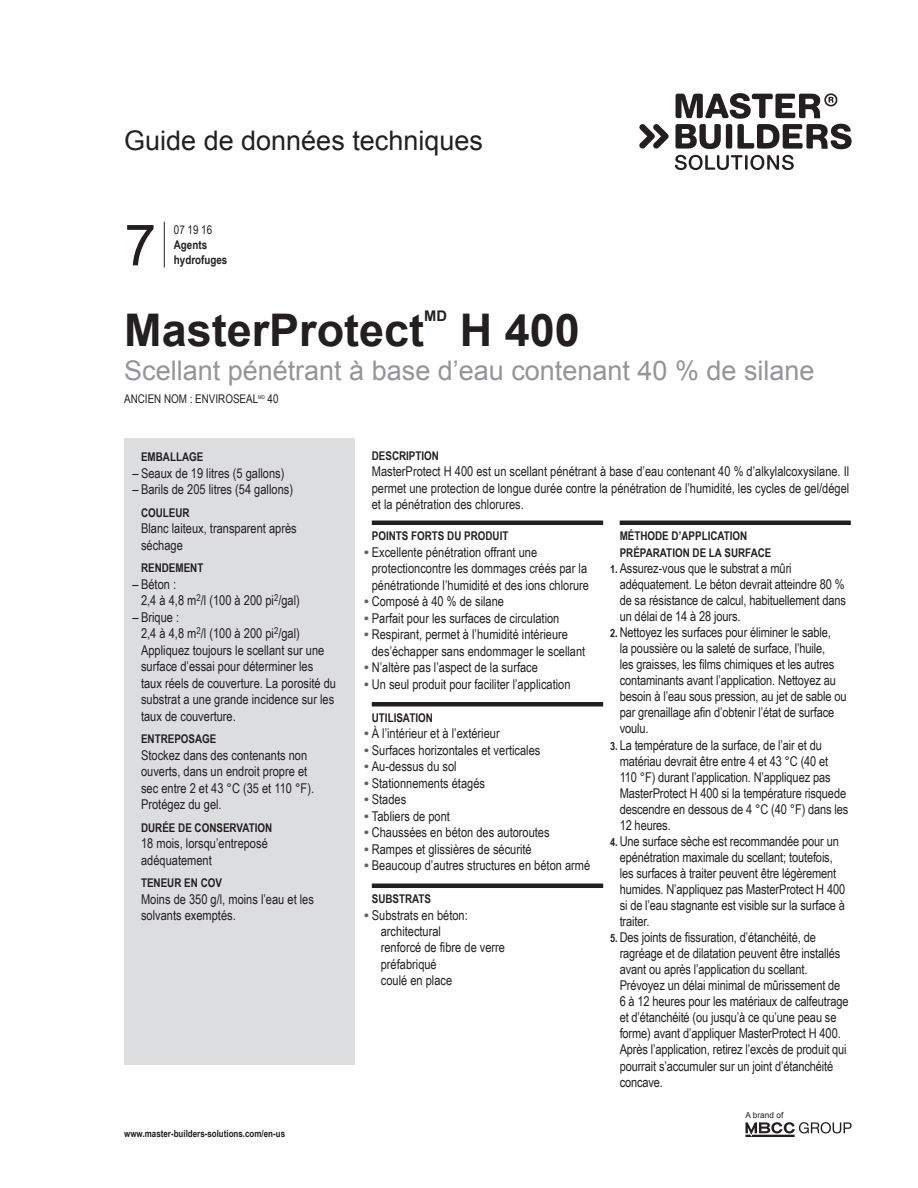
<style>
.page{position:relative;width:918px;height:1188px;background:#fff}
.page>*{position:absolute;margin:0;border:0;box-sizing:border-box;transform-origin:0 0}
.t1{font:57px "Arial";color:#231f20}
.Product_Name{font:700 45px "Arial";color:#231f20}
.Product_Name_Subhead{font:27px "Arial";color:#939598}
.t2{font:27px "Arial";color:#231f20}
.Product_Name-2{font:700 14.7px "Arial";color:#231f20}
.Numbered_List{font:13.5px/16px "Arial Narrow";letter-spacing:-.01em;color:#231f20}
.Bullets_Body{font:13.5px/16.5px "Arial Narrow";color:#231f20}
.Side_Block_Body_Copy{font:13.5px/16.5px "Arial Narrow";color:#231f20}
.Body_Copy__indent{font:13.5px/16.5px "Arial Narrow";color:#231f20;text-align:justify}
.Bullets_Body_Dash_li{font:13.5px "Arial Narrow";color:#231f20}
.Headers_with_Rule{font:700 12px/16.5px "Arial Narrow";color:#231f20}
.Side_Block_Header{font:700 12px "Arial Narrow";color:#231f20}
.Body_Copy__Indent{font:12px "Arial Narrow";color:#231f20}
.CSI_DIV__Main{font:12px/15px "Arial Narrow";color:#231f20}
.Headers_no_Rule{font:700 12px "Arial Narrow";color:#231f20}
.CSI_DIV__Main-2{font:700 12px "Arial Narrow";color:#231f20}
.t3{font:700 9.75px "Arial Narrow";color:#231f20}
.t4{font:8.25px "Arial";color:#231f20}
.Body_Copy__Indent-2{font:5.25px "Arial Narrow";color:#231f20}
.s1{font-weight:700}
.s2{font-family:"Arial";font-weight:700;color:#636366}
.s3{font-weight:700;font-size:11.25px}
</style>
<div class="page">
<svg style="left:745px;top:1122px;width:107px;height:15px"></svg>
<svg style="left:675px;top:155px;width:119px;height:15px"></svg>
<svg style="left:639px;top:124px;width:30px;height:25px"></svg>
<svg style="left:676px;top:93px;width:176px;height:56px"></svg>
<hr style="left:164px;top:222px;width:1px;height:45px;background:#231f20">
<div style="left:125px;top:439px;width:230px;height:626px;background:#dcdddf"></div>
<hr style="left:372px;top:521px;width:231px;height:4px;background:#231f20">
<div style="left:372px;top:702px;width:231px;height:5px;background:#231f20"></div>
<hr style="left:372px;top:884px;width:231px;height:4px;background:#231f20">
<hr style="left:620px;top:521px;width:231px;height:4px;background:#231f20">
<h3 class="t2" style="left:124px;top:122px;width:360px">Guide de données techniques</h3>
<p class="t1" style="left:124px;top:208px;width:33px">7</p>
<p class="CSI_DIV__Main" style="left:174px;top:222px;width:40px">07 19 16<br><span class="s1">Agents</span></p>
<p class="CSI_DIV__Main-2" style="left:174px;top:253px;width:55px">hydrofuges</p>
<p class="Product_Name" style="left:124px;top:300px;width:302px">MasterProtect</p>
<p class="Product_Name-2" style="left:424px;top:306px;width:24px">MD</p>
<p class="Product_Name" style="left:460px;top:300px;width:122px">H 400</p>
<p class="Product_Name_Subhead" style="left:124px;top:353px;width:692px">Scellant pénétrant à base d’eau contenant 40 % de silane</p>
<p class="Body_Copy__Indent" style="left:124px;top:390px;width:135px">ANCIEN NOM : ENVIROSEAL</p>
<p class="Body_Copy__Indent-2" style="left:258px;top:393px;width:8px">MD</p>
<p class="Body_Copy__Indent" style="left:268px;top:390px;width:12px">40</p>
<p class="Side_Block_Header" style="left:141px;top:450px;width:64px">EMBALLAGE</p>
<p class="Side_Block_Body_Copy" style="left:132px;top:464px;width:154px">– Seaux de 19 litres (5 gallons)</p>
<p class="Side_Block_Body_Copy" style="left:132px;top:481px;width:162px">– Barils de 205 litres (54 gallons)</p>
<p class="Side_Block_Header" style="left:141px;top:505px;width:50px">COULEUR</p>
<p class="Side_Block_Body_Copy" style="left:141px;top:520px;width:157px">Blanc laiteux, transparent après séchage</p>
<p class="Side_Block_Header" style="left:141px;top:561px;width:64px">RENDEMENT</p>
<p class="Side_Block_Body_Copy" style="left:132px;top:575px;width:45px">– Béton :</p>
<p class="Side_Block_Body_Copy" style="left:141px;top:592px;width:160px">2,4 à 4,8 m<sup>2</sup>/l (100 à 200 pi<sup>2</sup>/gal)</p>
<p class="Side_Block_Body_Copy" style="left:132px;top:608px;width:48px">– Brique :</p>
<p class="Side_Block_Body_Copy" style="left:141px;top:625px;width:160px">2,4 à 4,8 m<sup>2</sup>/l (100 à 200 pi<sup>2</sup>/gal)</p>
<p class="Side_Block_Body_Copy" style="left:141px;top:641px;width:197px">Appliquez toujours le scellant sur une surface d’essai pour déterminer les taux réels de couverture. La porosité du substrat a une grande incidence sur les taux de couverture.</p>
<p class="Side_Block_Header" style="left:141px;top:732px;width:77px">ENTREPOSAGE</p>
<p class="Side_Block_Body_Copy" style="left:141px;top:746px;width:175px">Stockez dans des contenants non ouverts, dans un endroit propre et sec entre 2 et 43 °C (35 et 110 °F).<br>Protégez du gel.</p>
<p class="Side_Block_Header" style="left:141px;top:820px;width:133px">DURÉE DE CONSERVATION</p>
<p class="Side_Block_Body_Copy" style="left:141px;top:835px;width:128px">18 mois, lorsqu’entreposé adéquatement</p>
<p class="Side_Block_Header" style="left:141px;top:876px;width:82px">TENEUR EN COV</p>
<p class="Side_Block_Body_Copy" style="left:141px;top:890px;width:174px">Moins de 350 g/l, moins l’eau et les solvants exemptés.</p>
<p class="t3" style="left:124px;top:1128px;width:162px">www.master-builders-solutions.com/en-us</p>
<p class="Headers_no_Rule" style="left:372px;top:449px;width:69px">DESCRIPTION</p>
<p class="Body_Copy__indent" style="left:372px;top:463px;width:479px">MasterProtect H 400 est un scellant pénétrant à base d’eau contenant 40 % d’alkylalcoxysilane. Il permet une protection de longue durée contre la pénétration de l’humidité, les cycles de gel/dégel et la pénétration des chlorures.</p>
<p class="Headers_with_Rule" style="left:372px;top:528px;width:138px">POINTS FORTS DU PRODUIT</p>
<p class="Bullets_Body" style="left:372px;top:543px;width:219px;text-indent:-8px"><span class="s2">•</span> Excellente pénétration offrant une protectioncontre les dommages créés par la pénétrationde l’humidité et des ions chlorure</p>
<p class="Bullets_Body" style="left:364px;top:593px;width:142px"><span class="s2">•</span> Composé à 40 % de silane</p>
<p class="Bullets_Body" style="left:364px;top:609px;width:197px"><span class="s2">•</span> Parfait pour les surfaces de circulation</p>
<p class="Bullets_Body" style="left:372px;top:626px;width:215px;text-indent:-8px"><span class="s2">•</span> Respirant, permet à l’humidité intérieure des’échapper sans endommager le scellant</p>
<p class="Bullets_Body" style="left:364px;top:659px;width:175px"><span class="s2">•</span> N’altère pas l’aspect de la surface</p>
<p class="Bullets_Body" style="left:364px;top:675px;width:208px"><span class="s2">•</span> Un seul produit pour faciliter l’application</p>
<p class="Headers_with_Rule" style="left:372px;top:709px;width:63px">UTILISATION</p>
<p class="Bullets_Body" style="left:364px;top:725px;width:137px"><span class="s2">•</span> À l’intérieur et à l’extérieur</p>
<p class="Bullets_Body" style="left:364px;top:741px;width:178px"><span class="s2">•</span> Surfaces horizontales et verticales</p>
<p class="Bullets_Body" style="left:364px;top:758px;width:94px"><span class="s2">•</span> Au-dessus du sol</p>
<p class="Bullets_Body" style="left:364px;top:774px;width:122px"><span class="s2">•</span> Stationnements étagés</p>
<p class="Bullets_Body" style="left:364px;top:791px;width:44px"><span class="s2">•</span> Stades</p>
<p class="Bullets_Body" style="left:364px;top:807px;width:87px"><span class="s2">•</span> Tabliers de pont</p>
<p class="Bullets_Body" style="left:364px;top:824px;width:187px"><span class="s2">•</span> Chaussées en béton des autoroutes</p>
<p class="Bullets_Body" style="left:364px;top:840px;width:169px"><span class="s2">•</span> Rampes et glissières de sécurité</p>
<p class="Bullets_Body" style="left:364px;top:857px;width:228px"><span class="s2">•</span> Beaucoup d’autres structures en béton armé</p>
<p class="Headers_with_Rule" style="left:372px;top:891px;width:61px">SUBSTRATS</p>
<p class="Bullets_Body" style="left:364px;top:906px;width:105px"><span class="s2">•</span> Substrats en béton:</p>
<p class="Bullets_Body_Dash_li" style="left:381px;top:921px;width:62px">architectural</p>
<p class="Bullets_Body_Dash_li" style="left:381px;top:937px;width:126px">renforcé de fibre de verre</p>
<p class="Bullets_Body_Dash_li" style="left:381px;top:954px;width:57px">préfabriqué</p>
<p class="Bullets_Body_Dash_li" style="left:381px;top:970px;width:73px">coulé en place</p>
<p class="Headers_with_Rule" style="left:620px;top:528px;width:153px">MÉTHODE D’APPLICATION<br>PRÉPARATION DE LA SURFACE</p>
<p class="Numbered_List" style="left:620px;top:560px;width:228px;text-indent:-10px"><span class="s3">1.</span> Assurez-vous que le substrat a mûri adéquatement. Le béton devrait atteindre 80 % de sa résistance de calcul, habituellement dans un délai de 14 à 28 jours.</p>
<p class="Numbered_List" style="left:620px;top:624px;width:228px;text-indent:-10px"><span class="s3">2.</span> Nettoyez les surfaces pour éliminer le sable,<br>la poussière ou la saleté de surface, l’huile,<br>les graisses, les films chimiques et les autres contaminants avant l’application. Nettoyez au besoin à l’eau sous pression, au jet de sable ou par grenaillage afin d’obtenir l’état de surface voulu.</p>
<p class="Numbered_List" style="left:620px;top:736px;width:230px;text-indent:-10px"><span class="s3">3.</span> La température de la surface, de l’air et du matériau devrait être entre 4 et 43 °C (40 et 110 °F) durant l’application. N’appliquez pas MasterProtect H 400 si la température risquede descendre en dessous de 4 °C (40 °F) dans les 12 heures.</p>
<p class="Numbered_List" style="left:620px;top:833px;width:227px;text-indent:-10px"><span class="s3">4.</span> Une surface sèche est recommandée pour un epénétration maximale du scellant; toutefois, les surfaces à traiter peuvent être légèrement humides. N’appliquez pas MasterProtect H 400 si de l’eau stagnante est visible sur la surface à traiter.</p>
<p class="Numbered_List" style="left:620px;top:929px;width:230px;text-indent:-10px"><span class="s3">5.</span> Des joints de fissuration, d’étanchéité, de ragréage et de dilatation peuvent être installés avant ou après l’application du scellant.<br>Prévoyez un délai minimal de mûrissement de 6 à 12 heures pour les matériaux de calfeutrage et d’étanchéité (ou jusqu’à ce qu’une peau se forme) avant d’appliquer MasterProtect H 400.<br>Après l’application, retirez l’excès de produit qui pourrait s’accumuler sur un joint d’étanchéité concave.</p>
<p class="t4" style="left:745px;top:1110px;width:39px">A brand of</p>
</div>
